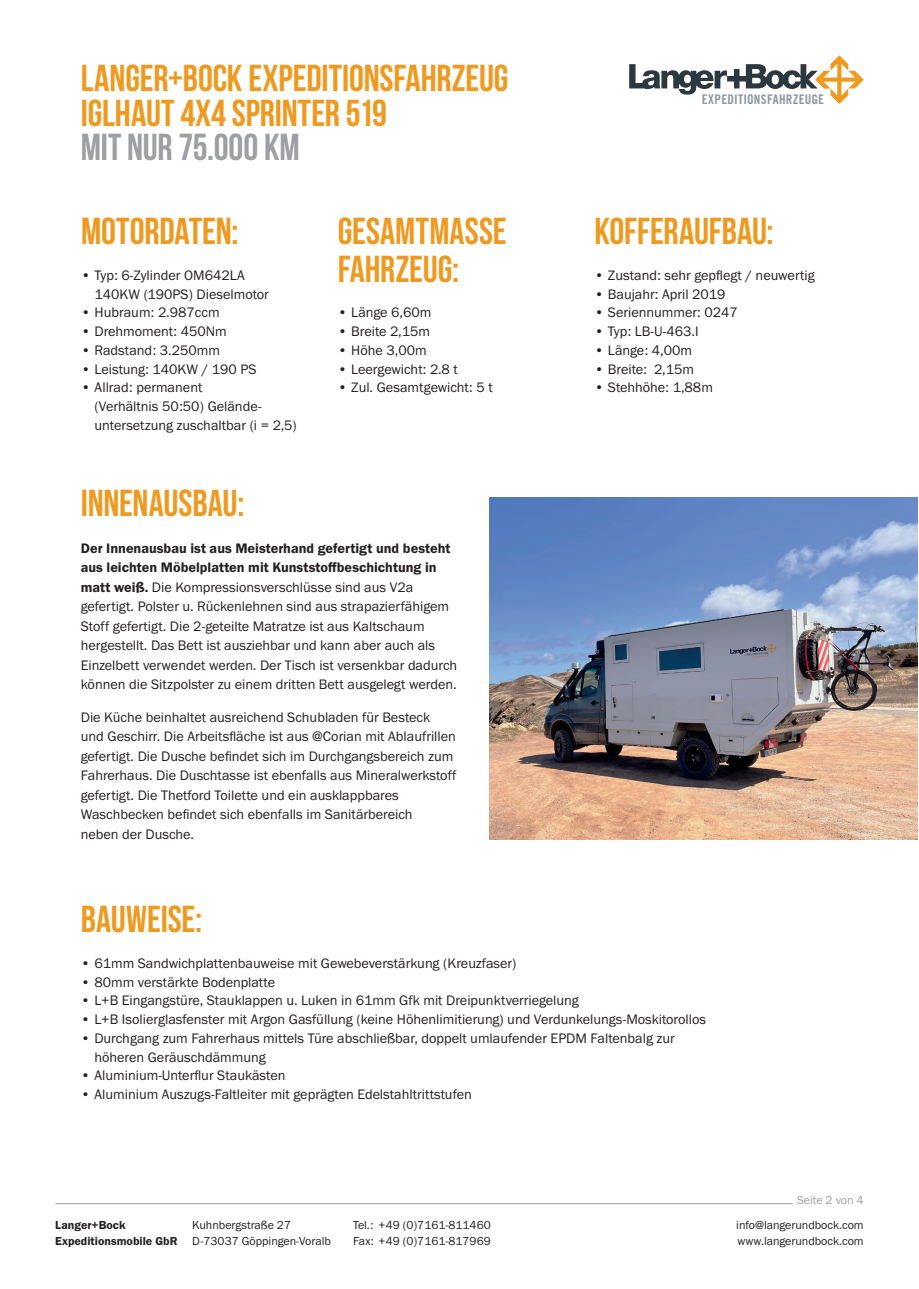
<style>
.page{position:relative;width:919px;height:1289px;background:#fff}
.page>*{position:absolute;margin:0;border:0;box-sizing:border-box;transform-origin:0 0}
.t1{font:700 37.5px/34.5px "Bebas Neue";letter-spacing:-.005em;color:#ee9a20}
.t2{font:37.5px/37.5px "Bebas Neue";color:#ee9a20}
.t3{font:700 37.5px "Bebas Neue";letter-spacing:-.005em;color:#9d9fa2}
.t4{font:14.25px/19.5px "Franklin Gothic URW Boo";color:#231f20}
.t5{font:14.25px/19.5px "Franklin Gothic URW Dem";color:#231f20}
.t6{font:13.2px "Trade Gothic Bold Cond Twenty";letter-spacing:.02em;color:#8b98a0}
.t7{font:12px/16.5px "Franklin Gothic URW Boo";color:#231f20}
.t8{font:12px/16.5px "Franklin Gothic URW Dem";color:#231f20}
.t9{font:12px "Franklin Gothic URW Boo";color:#9d9fa2}
.s1{font-family:"Franklin Gothic URW Dem"}
</style>
<div class="page">
<hr style="left:55px;top:1203px;width:738px;height:1px;background:#9d9fa2">
<svg style="left:629px;top:55px;width:234px;height:49px"></svg>
<img style="left:489px;top:497px;width:428px;height:342px">
<h1 class="t1" style="left:81px;top:60px;width:429px">LANGER+BOCK EXPEDITIONSFAHRZEUG<br>IGLHAUT 4X4 SPRINTER 519</h1>
<h1 class="t3" style="left:81px;top:127px;width:220px">MIT NUR 75.000 KM</h1>
<h1 class="t1" style="left:81px;top:213px;width:159px">MOTORDATEN:</h1>
<p class="t4" style="left:94px;top:265px;width:176px;line-height:18.8px;text-indent:-13px">• Typ: 6-Zylinder OM642LA<br>140KW (190PS) Dieselmotor</p>
<p class="t4" style="left:81px;top:302px;width:140px">• Hubraum: 2.987ccm</p>
<p class="t4" style="left:81px;top:321px;width:147px">• Drehmoment: 450Nm</p>
<p class="t4" style="left:81px;top:340px;width:140px">• Radstand: 3.250mm</p>
<p class="t4" style="left:81px;top:359px;width:177px">• Leistung: 140KW / 190 PS</p>
<p class="t4" style="left:94px;top:378px;width:204px;line-height:18.8px;text-indent:-13px">• Allrad: permanent<br>(Verhältnis 50:50) Gelände&shy;untersetzung zuschaltbar (i = 2,5)</p>
<h1 class="t2" style="left:338px;top:212px;width:170px">GESAMTMASSE<br>FAHRZEUG:</h1>
<p class="t4" style="left:338px;top:302px;width:95px">• Länge 6,60m</p>
<p class="t4" style="left:338px;top:321px;width:94px">• Breite 2,15m</p>
<p class="t4" style="left:338px;top:340px;width:90px">• Höhe 3,00m</p>
<p class="t4" style="left:338px;top:359px;width:122px">• Leergewicht: 2.8 t</p>
<p class="t4" style="left:338px;top:378px;width:156px">• Zul. Gesamtgewicht: 5 t</p>
<h1 class="t2" style="left:81px;top:484px;width:165px">INNENAUSBAU:</h1>
<p class="t5" style="left:81px;top:538px;width:371px">Der Innenausbau ist aus Meisterhand gefertigt und besteht aus leichten Möbelplatten mit Kunststoffbeschichtung in</p>
<p class="t4" style="left:81px;top:577px;width:378px"><span class="s1">matt weiß.</span> Die Kompressionsverschlüsse sind aus V2a gefertigt. Polster u. Rückenlehnen sind aus strapazierfähigem Stoff gefertigt. Die 2-geteilte Matratze ist aus Kaltschaum hergestellt. Das Bett ist ausziehbar und kann aber auch als Einzelbett verwendet werden. Der Tisch ist versenkbar dadurch können die Sitzpolster zu einem dritten Bett ausgelegt werden.</p>
<p class="t4" style="left:81px;top:707px;width:377px">Die Küche beinhaltet ausreichend Schubladen für Besteck und Geschirr. Die Arbeitsfläche ist aus @Corian mit Ablaufrillen gefertigt. Die Dusche befindet sich im Durchgangsbereich zum Fahrerhaus. Die Duschtasse ist ebenfalls aus Mineralwerkstoff gefertigt. Die Thetford Toilette und ein ausklappbares Waschbecken befindet sich ebenfalls im Sanitärbereich<br>neben der Dusche.</p>
<p class="t6" style="left:701px;top:91px;width:124px">EXPEDITIONSFAHRZEUGE</p>
<h1 class="t1" style="left:594px;top:213px;width:181px">KOFFERAUFBAU:</h1>
<p class="t4" style="left:594px;top:265px;width:222px">• Zustand: sehr gepflegt / neuwertig</p>
<p class="t4" style="left:594px;top:284px;width:133px">• Baujahr: April 2019</p>
<p class="t4" style="left:594px;top:302px;width:145px">• Seriennummer: 0247</p>
<p class="t4" style="left:594px;top:321px;width:106px">• Typ: LB-U-463.I</p>
<p class="t4" style="left:594px;top:340px;width:99px">• Länge: 4,00m</p>
<p class="t4" style="left:594px;top:359px;width:101px">• Breite: 2,15m</p>
<p class="t4" style="left:594px;top:378px;width:120px">• Stehhöhe: 1,88m</p>
<h1 class="t2" style="left:81px;top:900px;width:123px">BAUWEISE:</h1>
<p class="t4" style="left:81px;top:953px;width:437px">• 61mm Sandwichplattenbauweise mit Gewebeverstärkung (Kreuzfaser)</p>
<p class="t4" style="left:81px;top:971px;width:196px">• 80mm verstärkte Bodenplatte</p>
<p class="t4" style="left:81px;top:990px;width:499px">• L+B Eingangstüre, Stauklappen u. Luken in 61mm Gfk mit Dreipunktverriegelung</p>
<p class="t4" style="left:81px;top:1009px;width:626px">• L+B Isolierglasfenster mit Argon Gasfüllung (keine Höhenlimitierung) und Verdunkelungs-Moskitorollos</p>
<p class="t4" style="left:94px;top:1028px;width:582px;line-height:18.8px;text-indent:-13px">• Durchgang zum Fahrerhaus mittels Türe abschließbar, doppelt umlaufender EPDM Faltenbalg zur höheren Geräuschdämmung</p>
<p class="t4" style="left:81px;top:1065px;width:206px">• Aluminium-Unterflur Staukästen</p>
<p class="t4" style="left:81px;top:1084px;width:392px">• Aluminium Auszugs-Faltleiter mit geprägten Edelstahltrittstufen</p>
<p class="t9" style="left:797px;top:1192px;width:68px">Seite 2 von 4</p>
<p class="t8" style="left:55px;top:1216px;width:124px">Langer+Bock<br>Expeditionsmobile GbR</p>
<p class="t7" style="left:192px;top:1216px;width:140px">Kuhnbergstraße 27<br>D-73037 Göppingen-Voralb</p>
<p class="t7" style="left:353px;top:1216px;width:139px">Tel.: +49 (0)7161-811460<br>Fax: +49 (0)7161-817969</p>
<p class="t7" style="left:736px;top:1216px;width:129px">info@langerundbock.com www.langerundbock.com</p>
</div>
